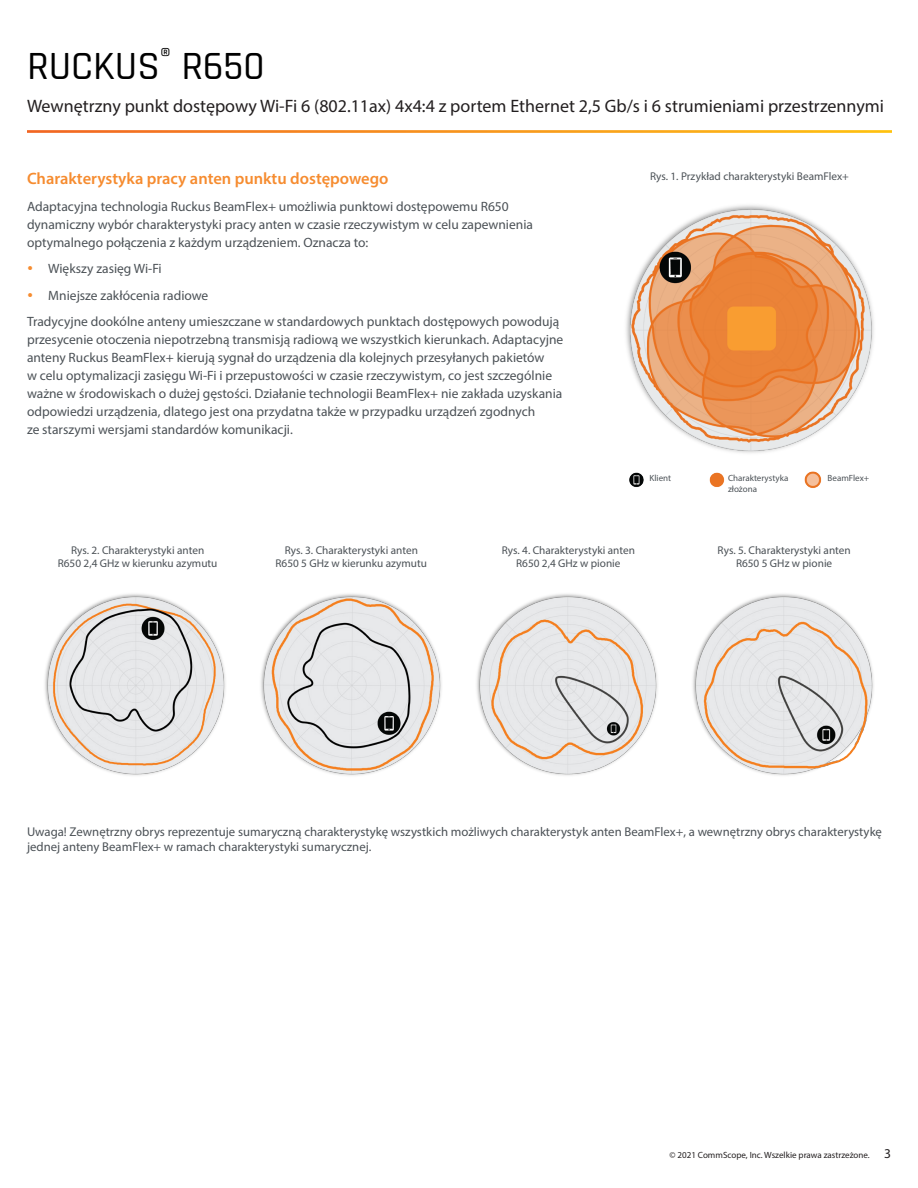
<style>
.page{position:relative;width:918px;height:1188px;background:#fff}
.page>*{position:absolute;margin:0;border:0;box-sizing:border-box;transform-origin:0 0}
.t1{font:500 40.5px "Rajdhani";color:#000}
.t2{font:18px "Myriad Pro";color:#231f20}
.nag{font:600 16.5px "Myriad Pro";color:#f68c30}
.t3{font:13.5px/18px "Myriad Pro";color:#4b5156}
.t4{font:12.75px/15.3px "Myriad Pro";color:#4b5156}
.t5{font:11.25px "Myriad Pro";color:#4b5156}
.t6{font:9px "Myriad Pro";color:#231f20}
.t7{font:9px/10.8px "Myriad Pro";color:#4b5156}
.s1{color:#f68c30}
.s2{font-size:13.5px}
</style>
<div class="page">
<img style="left:45px;top:594px;width:181px;height:182px">
<img style="left:261px;top:594px;width:181px;height:182px">
<img style="left:476px;top:594px;width:182px;height:182px">
<img style="left:692px;top:594px;width:182px;height:182px">
<img style="left:626px;top:205px;width:248px;height:283px">
<img style="left:27px;top:131px;width:864px;height:1px">
<p class="t1" style="left:27px;top:43px;width:239px">RUCKUS<sup>®</sup> R650</p>
<p class="t2" style="left:27px;top:94px;width:859px">Wewnętrzny punkt dostępowy Wi-Fi 6 (802.11ax) 4x4:4 z portem Ethernet 2,5 Gb/s i 6 strumieniami przestrzennymi</p>
<p class="nag" style="left:27px;top:168px;width:363px">Charakterystyka pracy anten punktu dostępowego</p>
<p class="t3" style="left:27px;top:197px;width:508px">Adaptacyjna technologia Ruckus BeamFlex+ umożliwia punktowi dostępowemu R650 dynamiczny wybór charakterystyki pracy anten w czasie rzeczywistym w celu zapewnienia optymalnego połączenia z każdym urządzeniem. Oznacza to:</p>
<p class="t3" style="left:27px;top:259px;width:136px"><span class="s1">•</span> Większy zasięg Wi-Fi</p>
<p class="t3" style="left:27px;top:286px;width:183px"><span class="s1">•</span> Mniejsze zakłócenia radiowe</p>
<p class="t3" style="left:27px;top:312px;width:538px">Tradycyjne dookólne anteny umieszczane w standardowych punktach dostępowych powodują przesycenie otoczenia niepotrzebną transmisją radiową we wszystkich kierunkach. Adaptacyjne anteny Ruckus BeamFlex+ kierują sygnał do urządzenia dla kolejnych przesyłanych pakietów<br>w celu optymalizacji zasięgu Wi-Fi i przepustowości w czasie rzeczywistym, co jest szczególnie ważne w środowiskach o dużej gęstości. Działanie technologii BeamFlex+ nie zakłada uzyskania odpowiedzi urządzenia, dlatego jest ona przydatna także w przypadku urządzeń zgodnych<br>ze starszymi wersjami standardów komunikacji.</p>
<p class="t5" style="left:650px;top:170px;width:200px">Rys. 1. Przykład charakterystyki BeamFlex+</p>
<p class="t7" style="left:649px;top:473px;width:23px">Klient</p>
<p class="t7" style="left:728px;top:473px;width:62px">Charakterystyka złożona</p>
<p class="t7" style="left:828px;top:473px;width:43px">BeamFlex+</p>
<p class="t5" style="left:71px;top:543px;width:135px">Rys. 2. Charakterystyki anten</p>
<p class="t5" style="left:58px;top:556px;width:161px">R650 2,4 GHz w kierunku azymutu</p>
<p class="t5" style="left:285px;top:543px;width:135px">Rys. 3. Charakterystyki anten</p>
<p class="t5" style="left:276px;top:556px;width:153px">R650 5 GHz w kierunku azymutu</p>
<p class="t5" style="left:502px;top:543px;width:135px">Rys. 4. Charakterystyki anten</p>
<p class="t5" style="left:516px;top:556px;width:106px">R650 2,4 GHz w pionie</p>
<p class="t5" style="left:718px;top:543px;width:135px">Rys. 5. Charakterystyki anten</p>
<p class="t5" style="left:736px;top:556px;width:98px">R650 5 GHz w pionie</p>
<p class="t4" style="left:27px;top:823px;width:857px">Uwaga! Zewnętrzny obrys reprezentuje sumaryczną charakterystykę wszystkich możliwych charakterystyk anten BeamFlex+, a wewnętrzny obrys charakterystykę jednej anteny BeamFlex+ w ramach charakterystyki sumarycznej.</p>
<p class="t6" style="left:670px;top:1150px;width:223px">© 2021 CommScope, Inc. Wszelkie prawa zastrzeżone. <span class="s2">3</span></p>
</div>
